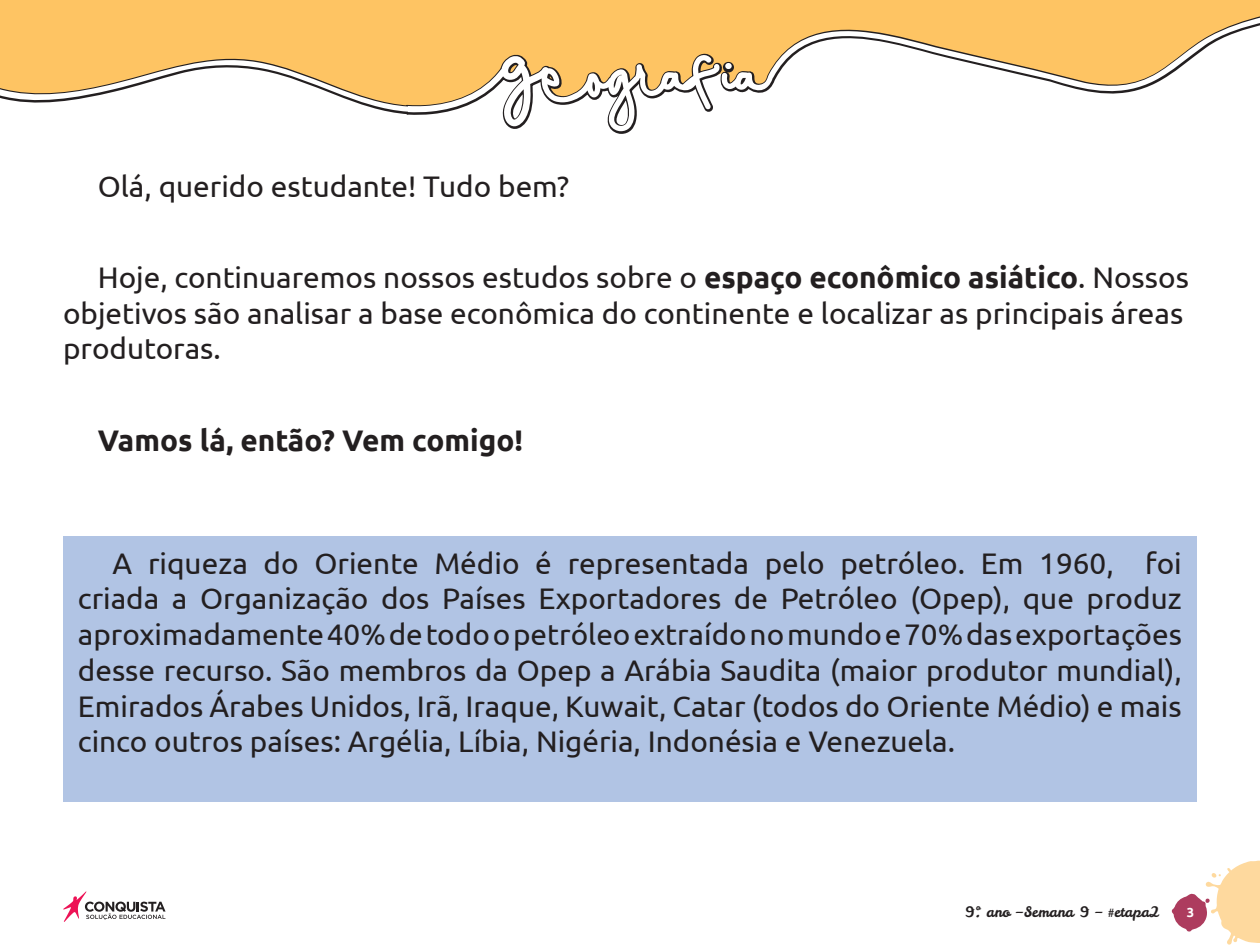
<style>
.page{position:relative;width:1260px;height:945px;background:#fff}
.page>*{position:absolute;margin:0;border:0;box-sizing:border-box;transform-origin:0 0}
._01_Texto_Geral{font:29.75px/35.7px "Ubuntu";color:#231f20}
._01_Texto_Geral-2{font:700 29.75px "Ubuntu";color:#231f20}
.t1{font:14.35px "Leckerli One";color:#231f20}
.t2{font:700 13.12px "Ubuntu";color:#fff}
.s1{font-weight:700}
</style>
<div class="page">
<svg style="left:1172px;top:861px;width:88px;height:84px"></svg>
<svg style="left:63px;top:891px;width:103px;height:31px"></svg>
<svg style="left:0;top:0;width:1260px;height:134px"></svg>
<svg style="left:0;top:16px;width:1260px;height:115px;fill:#fec463"></svg>
<div style="left:63px;top:536px;width:1134px;height:266px;background:#b1c4e4"></div>
<p class="_01_Texto_Geral" style="left:98px;top:167px;width:473px">Olá, querido estudante! Tudo bem?</p>
<p class="_01_Texto_Geral" style="left:63px;top:259px;width:1127px;text-indent:35px">Hoje, continuaremos nossos estudos sobre o <span class="s1">espaço econômico asiático</span>. Nossos objetivos são analisar a base econômica do continente e localizar as principais áreas produtoras.</p>
<p class="_01_Texto_Geral-2" style="left:98px;top:422px;width:427px">Vamos lá, então? Vem comigo!</p>
<p class="_01_Texto_Geral" style="left:78px;top:544px;width:1106px;text-align:justify;text-indent:35px">A riqueza do Oriente Médio é representada pelo petróleo. Em 1960, foi criada a Organização dos Países Exportadores de Petróleo (Opep), que produz aproximadamente 40% de todo o petróleo extraído no mundo e 70% das exportações desse recurso. São membros da Opep a Arábia Saudita (maior produtor mundial), Emirados Árabes Unidos, Irã, Iraque, Kuwait, Catar (todos do Oriente Médio) e mais cinco outros países: Argélia, Líbia, Nigéria, Indonésia e Venezuela.</p>
<p class="t1" style="left:965px;top:903px;width:196px">9º. ano –Semana 9 – #etapa2</p>
<p class="t2" style="left:1187px;top:905px;width:9px">3</p>
</div>
